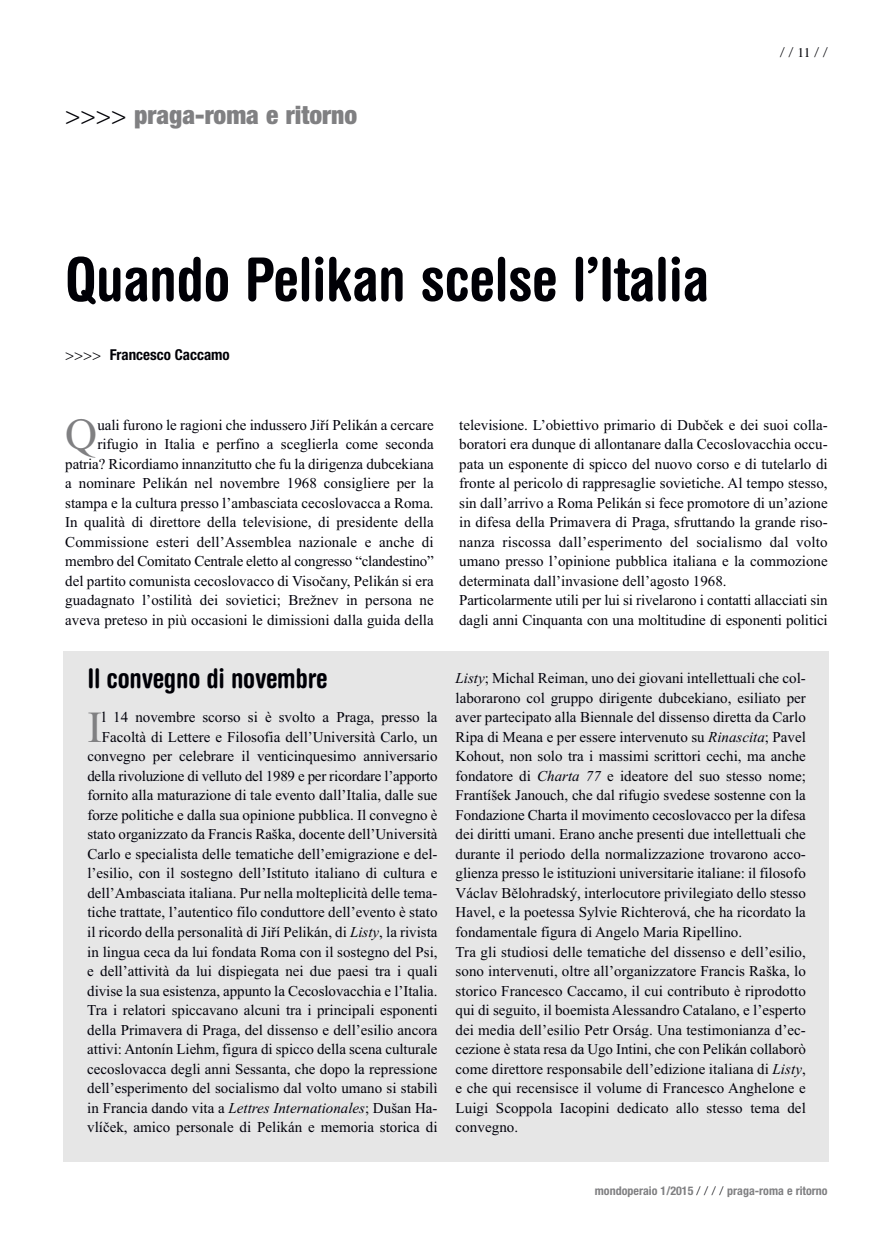
<style>
.page{position:relative;width:893px;height:1234px;background:#fff}
.page>*{position:absolute;margin:0;border:0;box-sizing:border-box;transform-origin:0 0}
.t1{font:700 condensed 60px "Helvetica Rounded";letter-spacing:-.01em;color:#000006}
.t2{font:44.4px "Times New Roman";color:#808082}
.t3{font:700 condensed 27px "Helvetica Rounded";letter-spacing:-.01em;color:#000006}
.t4{font:900 condensed 25.5px "Helvetica Neue";color:#808082}
.t5{font:15px/19.5px "Times New Roman";color:#00000a;text-align:right}
.t6{font:700 condensed 15px "Helvetica Neue";color:#000006}
.t7{font:300 13.5px "Helvetica Neue";color:#000006}
.t8{font:700 condensed 12px "Helvetica Neue";color:#808082}
.s1{font-weight:300;font-stretch:normal;color:#000006}
.s2{font-weight:300;font-stretch:normal}
.s3{font-family:"Times";font-weight:400}
.s4{font-style:italic}
</style>
<div class="page">
<div style="left:64px;top:650px;width:765px;height:511px;background:#e6e6e6"></div>
<h3 class="t4" style="left:65px;top:94px;width:293px"><span class="s1">&gt;&gt;&gt;&gt;</span> praga-roma e ritorno</h3>
<h1 class="t1" style="left:65px;top:257px;width:645px">Quando Pelikan scelse l’Italia</h1>
<p class="t6" style="left:65px;top:342px;width:166px"><span class="s2">&gt;&gt;&gt;&gt;</span> Francesco Caccamo</p>
<p class="t7" style="left:780px;top:41px;width:49px">//<span class="s3">11</span>//</p>
<h2 class="t2" style="left:65px;top:408px;width:34px">Q</h2>
<p class="t5" style="left:65px;top:414px;width:370px">uali furono le ragioni che indussero Jiří Pelikán a cercare rifugio in Italia e perfino a sceglierla come seconda patria? Ricordiamo innanzitutto che fu la dirigenza dubcekiana a nominare Pelikán nel novembre 1968 consigliere per la stampa e la cultura presso l’ambasciata cecoslovacca a Roma.<br>In qualità di direttore della televisione, di presidente della Commissione esteri dell’Assemblea nazionale e anche di membro del Comitato Centrale eletto al congresso “clandestino” del partito comunista cecoslovacco di Visočany, Pelikán si era guadagnato l’ostilità dei sovietici; Brežnev in persona ne aveva preteso in più occasioni le dimissioni dalla guida della</p>
<p class="t5" style="left:459px;top:414px;width:370px;text-align:left">televisione. L’obiettivo primario di Dubček e dei suoi colla&shy;boratori era dunque di allontanare dalla Cecoslovacchia occu&shy;pata un esponente di spicco del nuovo corso e di tutelarlo di fronte al pericolo di rappresaglie sovietiche. Al tempo stesso, sin dall’arrivo a Roma Pelikán si fece promotore di un’azione in difesa della Primavera di Praga, sfruttando la grande riso&shy;nanza riscossa dall’esperimento del socialismo dal volto umano presso l’opinione pubblica italiana e la commozione determinata dall’invasione dell’agosto 1968.<br>Particolarmente utili per lui si rivelarono i contatti allacciati sin dagli anni Cinquanta con una moltitudine di esponenti politici</p>
<h3 class="t3" style="left:87px;top:668px;width:242px">Il convegno di novembre</h3>
<h2 class="t2" style="left:87px;top:700px;width:16px">I</h2>
<p class="t5" style="left:87px;top:707px;width:352px">l 14 novembre scorso si è svolto a Praga, presso la Facoltà di Lettere e Filosofia dell’Università Carlo, un convegno per celebrare il venticinquesimo anniversario della rivoluzione di velluto del 1989 e per ricordare l’apporto fornito alla maturazione di tale evento dall’Italia, dalle sue forze politiche e dalla sua opinione pubblica. Il convegno è stato organizzato da Francis Raška, docente dell’Università Carlo e specialista delle tematiche dell’emigrazione e del&shy;l’esilio, con il sostegno dell’Istituto italiano di cultura e dell’Ambasciata italiana. Pur nella molteplicità delle tema&shy;tiche trattate, l’autentico filo conduttore dell’evento è stato il ricordo della personalità di Jiří Pelikán, di <span class="s4">Listy</span>, la rivista in lingua ceca da lui fondata Roma con il sostegno del Psi, e dell’attività da lui dispiegata nei due paesi tra i quali divise la sua esistenza, appunto la Cecoslovacchia e l’Italia.<br>Tra i relatori spiccavano alcuni tra i principali esponenti della Primavera di Praga, del dissenso e dell’esilio ancora attivi: Antonín Liehm, figura di spicco della scena culturale cecoslovacca degli anni Sessanta, che dopo la repressione dell’esperimento del socialismo dal volto umano si stabilì in Francia dando vita a <span class="s4">Lettres Internationales</span>; Dušan Ha&shy;vlíček, amico personale di Pelikán e memoria storica di</p>
<p class="t5" style="left:456px;top:668px;width:352px;text-align:left"><span class="s4">Listy</span>; Michal Reiman, uno dei giovani intellettuali che col&shy;laborarono col gruppo dirigente dubcekiano, esiliato per aver partecipato alla Biennale del dissenso diretta da Carlo Ripa di Meana e per essere intervenuto su <span class="s4">Rinascita</span>; Pavel Kohout, non solo tra i massimi scrittori cechi, ma anche fondatore di <span class="s4">Charta 77</span> e ideatore del suo stesso nome; Frantíšek Janouch, che dal rifugio svedese sostenne con la Fondazione Charta il movimento cecoslovacco per la difesa dei diritti umani. Erano anche presenti due intellettuali che durante il periodo della normalizzazione trovarono acco&shy;glienza presso le istituzioni universitarie italiane: il filosofo Václav Bělohradský, interlocutore privilegiato dello stesso Havel, e la poetessa Sylvie Richterová, che ha ricordato la fondamentale figura di Angelo Maria Ripellino.<br>Tra gli studiosi delle tematiche del dissenso e dell’esilio, sono intervenuti, oltre all’organizzatore Francis Raška, lo storico Francesco Caccamo, il cui contributo è riprodotto qui di seguito, il boemista Alessandro Catalano, e l’esperto dei media dell’esilio Petr Orság. Una testimonianza d’ec&shy;cezione è stata resa da Ugo Intini, che con Pelikán collaborò come direttore responsabile dell’edizione italiana di <span class="s4">Listy</span>, e che qui recensisce il volume di Francesco Anghelone e Luigi Scoppola Iacopini dedicato allo stesso tema del convegno.</p>
<p class="t8" style="left:595px;top:1180px;width:234px">mondoperaio 1/2015 <span class="s1">/ / / /</span> praga-roma e ritorno</p>
</div>
